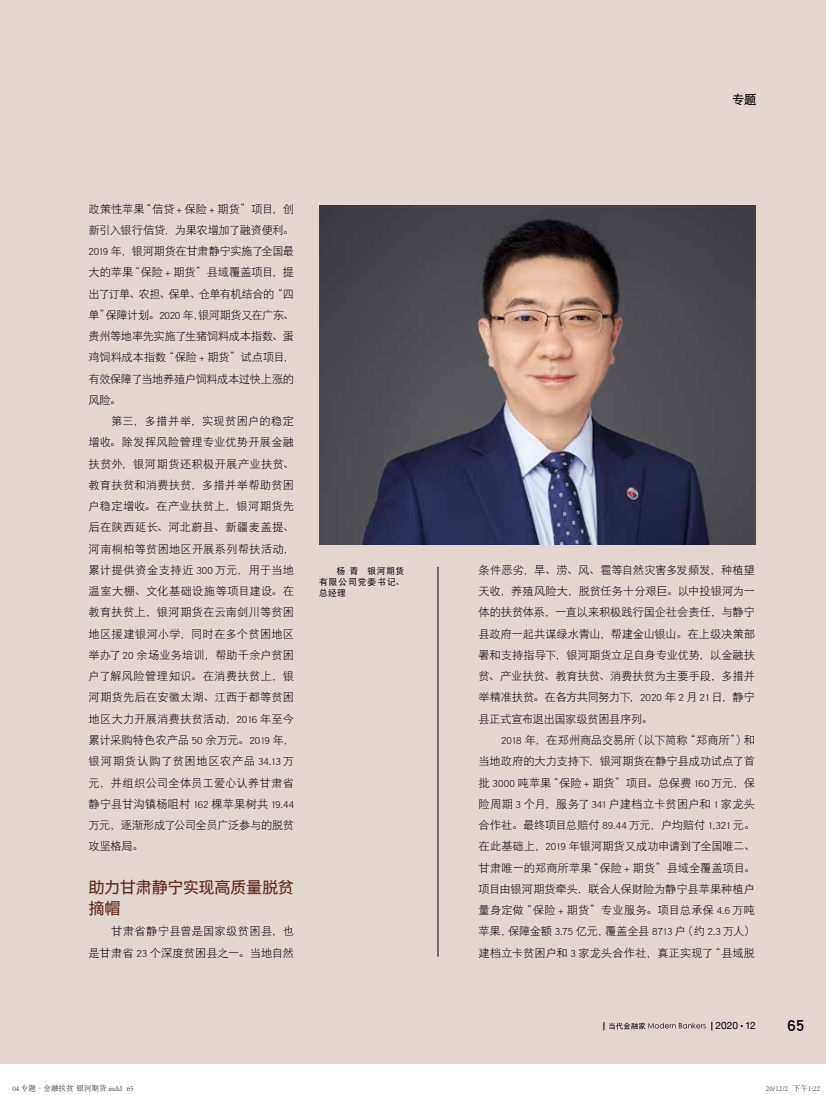
<style>
.page{position:relative;width:826px;height:1095px;background:#fff}
.page>*{position:absolute;margin:0;border:0;box-sizing:border-box;transform-origin:0 0}
.t1{font:17.5px "DFP Hei W7";color:#000}
.t2{font:16.25px/21.2px "DF Hei W5 A";letter-spacing:-.025em;color:#632c1b}
.t3{font:12.5px "DFP Hei W7";color:#000}
.t4{font:11.25px/21.2px "DFP Hei W3";letter-spacing:-.015em;color:#000;text-align:justify}
.t5{font:11.25px/21.2px "DFP Hei W3";letter-spacing:.005em;color:#000;text-align:right}
.t6{font:10.12px "Helvetica Neue";color:#000}
.t7{font:8.75px/10.6px "DFP Hei W5";letter-spacing:.09em;color:#000;text-align:justify}
.t8{font:300 7.5px "Adobe Song Std";color:#000}
.s1{font-family:"Koz Min Pro"}
</style>
<div class="page">
<div style="left:0;top:0;width:826px;height:1063px;background:#e3d5d0"></div>
<svg style="left:603px;top:1022px;width:102px;height:8px"></svg>
<hr style="left:438px;top:567px;width:1px;height:389px;background:#000">
<img style="left:319px;top:205px;width:436px;height:339px">
<p class="t4" style="left:89px;top:198px;width:207px">政策性苹果“信贷 + 保险 + 期货”项目，创新引入银行信贷，为果农增加了融资便利。2019 年，银河期货在甘肃静宁实施了全国最大的苹果“保险 + 期货”县域覆盖项目，提出了订单、农担、保单、仓单有机结合的 “四单”保障计划。2020 年，银河期货又在广东、贵州等地率先实施了生猪饲料成本指数、蛋鸡饲料成本指数“保险 + 期货”试点项目，有效保障了当地养殖户饲料成本过快上涨的风险。</p>
<p class="t4" style="left:89px;top:410px;width:207px;text-indent:22px">第三，多措并举，实现贫困户的稳定增收。除发挥风险管理专业优势开展金融扶贫外，银河期货还积极开展产业扶贫、教育扶贫和消费扶贫，多措并举帮助贫困户稳定增收。在产业扶贫上，银河期货先后在陕西延长、河北蔚县、新疆麦盖提、河南桐柏等贫困地区开展系列帮扶活动，累计提供资金支持近 300 万元，用于当地温室大棚、文化基础设施等项目建设。在教育扶贫上，银河期货在云南剑川等贫困地区援建银河小学，同时在多个贫困地区举办了20 余场业务培训，帮助千余户贫困户了解风险管理知识。在消费扶贫上，银河期货先后在安徽太湖、江西于都等贫困地区大力开展消费扶贫活动，2016 年至今累计采购特色农产品 50 余万元。2019 年，银河期货认购了贫困地区农产品 34.13 万元，并组织公司全体员工爱心认养甘肃省静宁县甘沟镇杨咀村 162 棵苹果树共 19.44万元，逐渐形成了公司全员广泛参与的脱贫攻坚格局。</p>
<h2 class="t2" style="left:89px;top:876px;width:207px">助力甘肃静宁实现高质量脱贫摘帽</h2>
<p class="t5" style="left:89px;top:920px;width:207px">甘肃省静宁县曾是国家级贫困县，也<br>是甘肃省 23 个深度贫困县之一。当地自然</p>
<p class="t7" style="left:319px;top:566px;width:87px;text-indent:18px">杨 青 银河期货有限公司党委书记、总经理</p>
<p class="t3" style="left:732px;top:93px;width:26px">专题</p>
<p class="t4" style="left:478px;top:559px;width:278px">条件恶劣，旱、涝、风、雹等自然灾害多发频发，种植望天收，养殖风险大，脱贫任务十分艰巨。以中投银河为一体的扶贫体系，一直以来积极践行国企社会责任，与静宁县政府一起共谋绿水青山，帮建金山银山。在上级决策部署和支持指导下，银河期货立足自身专业优势，以金融扶贫、产业扶贫、教育扶贫、消费扶贫为主要手段，多措并举精准扶贫。在各方共同努力下，2020 年 2 月 21 日，静宁县正式宣布退出国家级贫困县序列。</p>
<p class="t4" style="left:478px;top:729px;width:278px;text-indent:22px">2018 年，在郑州商品交易所（以下简称“郑商所”）和当地政府的大力支持下，银河期货在静宁县成功试点了首批 3000 吨苹果“保险 + 期货”项目。总保费160万元，保险周期 3 个月，服务了341 户建档立卡贫困户和 1 家龙头合作社。最终项目总赔付 89.44 万元，户均赔付 1,321 元。在此基础上，2019 年银河期货又成功申请到了全国唯二、甘肃唯一的郑商所苹果“保险 + 期货”县域全覆盖项目。项目由银河期货牵头，联合人保财险为静宁县苹果种植户量身定做“保险 + 期货”专业服务。项目总承保 4.6 万吨苹果，保障金额 3.75 亿元，覆盖全县 8713 户（约 2.3 万人）建档立卡贫困户和 3 家龙头合作社，真正实现了“县域脱</p>
<p class="t6" style="left:715px;top:1018px;width:42px">2020<span class="s1">・</span>12</p>
<h1 class="t1" style="left:787px;top:1016px;width:19px">65</h1>
<p class="t8" style="left:12px;top:1084px;width:123px">04 专题·金融扶贫 银河期货.indd 65</p>
<p class="t8" style="left:766px;top:1084px;width:56px">20/12/2 下午1:22</p>
</div>
